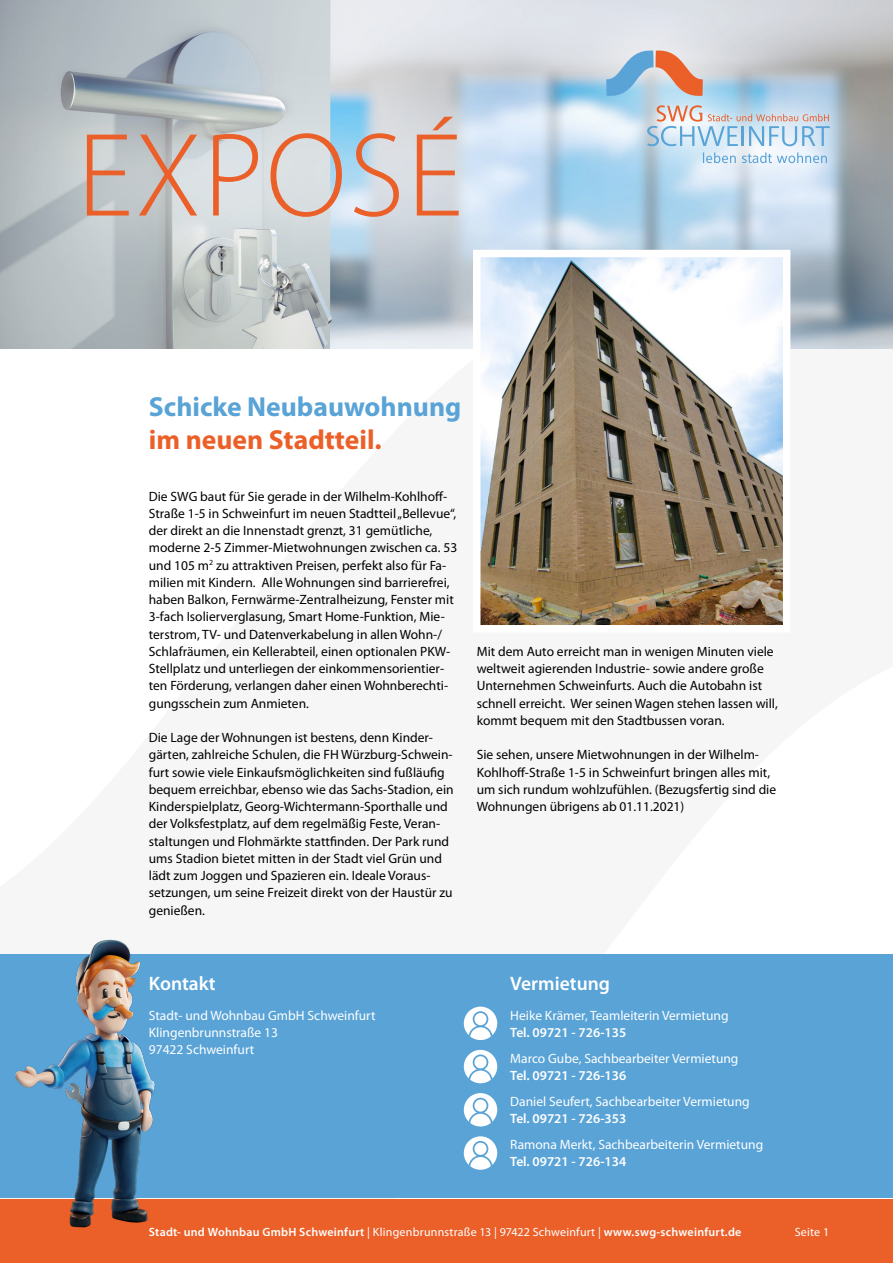
<style>
.page{position:relative;width:893px;height:1263px;background:#fff}
.page>*{position:absolute;margin:0;border:0;box-sizing:border-box;transform-origin:0 0}
.t1{font:300 120px "Myriad Pro";letter-spacing:.02em;color:#eb6029}
.t2{font:700 27.6px "Myriad Pro";color:#59a3d7}
.t3{font:700 27.6px "Myriad Pro";color:#eb6029}
.t4{font:600 19.5px "Myriad Pro";color:#fff}
.t5{font:13.5px/17.2px "Myriad Pro";color:#000}
.t6{font:13.5px/17.2px "Myriad Pro";color:#fff}
.t7{font:600 13.5px "Myriad Pro";color:#fff}
.t8{font:600 12px "Myriad Pro";letter-spacing:.02em;color:#fff}
.t9{font:12px "Myriad Pro";letter-spacing:.02em;color:#fff}
.s1{font-weight:400}
</style>
<div class="page">
<div style="left:0;top:1199px;width:893px;height:64px;background:#eb6029"></div>
<img style="left:0;top:0;width:893px;height:349px">
<div style="left:0;top:954px;width:893px;height:243px;background:#59a3d7"></div>
<svg style="left:464px;top:1007px;width:33px;height:33px"></svg>
<svg style="left:464px;top:1136px;width:33px;height:34px"></svg>
<svg style="left:464px;top:1093px;width:33px;height:33px"></svg>
<svg style="left:464px;top:1050px;width:33px;height:33px"></svg>
<img style="left:482px;top:259px;width:299px;height:364px">
<div style="left:473px;top:250px;width:317px;height:382px;border:8px solid #fff"></div>
<img style="left:0;top:939px;width:166px;height:289px">
<svg style="left:8px;top:44px;width:523px;height:250px;background:#c2ccd3"></svg>
<div style="left:549px;top:0;width:338px;height:223px;background:#fff;opacity:.85"></div>
<svg style="left:606px;top:48px;width:97px;height:50px;background:#bcb6bb"></svg>
<svg style="left:647px;top:105px;width:183px;height:58px;background:#c6d7e5"></svg>
<h1 class="t1" style="left:77px;top:103px;width:387px">EXPOSÉ</h1>
<h2 class="t2" style="left:149px;top:389px;width:314px">Schicke Neubauwohnung</h2>
<h2 class="t3" style="left:149px;top:422px;width:234px">im neuen Stadtteil.</h2>
<p class="t5" style="left:149px;top:487px;width:310px">Die SWG baut für Sie gerade in der Wilhelm-Kohlhoff-Straße 1-5 in Schweinfurt im neuen Stadtteil „Bellevue“, der direkt an die Innenstadt grenzt, 31 gemütliche, moderne 2-5 Zimmer-Mietwohnungen zwischen ca. 53 und 105 m<sup>2</sup> zu attraktiven Preisen, perfekt also für Fa&shy;milien mit Kindern. Alle Wohnungen sind barrierefrei, haben Balkon, Fernwärme-Zentralheizung, Fenster mit 3-fach Isolierverglasung, Smart Home-Funktion, Mie&shy;terstrom, TV- und Datenverkabelung in allen Wohn-/ Schlafräumen, ein Kellerabteil, einen optionalen PKW-Stellplatz und unterliegen der einkommensorientier&shy;ten Förderung, verlangen daher einen Wohnberechti&shy;gungsschein zum Anmieten.</p>
<p class="t5" style="left:149px;top:729px;width:306px">Die Lage der Wohnungen ist bestens, denn Kinder&shy;gärten, zahlreiche Schulen, die FH Würzburg-Schwein&shy;furt sowie viele Einkaufsmöglichkeiten sind fußläufig bequem erreichbar, ebenso wie das Sachs-Stadion, ein Kinderspielplatz, Georg-Wichtermann-Sporthalle und der Volksfestplatz, auf dem regelmäßig Feste, Veran&shy;staltungen und Flohmärkte stattfinden. Der Park rund ums Stadion bietet mitten in der Stadt viel Grün und lädt zum Joggen und Spazieren ein. Ideale Voraus&shy;setzungen, um seine Freizeit direkt von der Haustür zu genießen.</p>
<p class="t5" style="left:477px;top:642px;width:303px">Mit dem Auto erreicht man in wenigen Minuten viele weltweit agierenden Industrie- sowie andere große Unternehmen Schweinfurts. Auch die Autobahn ist schnell erreicht. Wer seinen Wagen stehen lassen will, kommt bequem mit den Stadtbussen voran.</p>
<p class="t5" style="left:477px;top:746px;width:301px">Sie sehen, unsere Mietwohnungen in der Wilhelm-Kohlhoff-Straße 1-5 in Schweinfurt bringen alles mit, um sich rundum wohlzufühlen. (Bezugsfertig sind die Wohnungen übrigens ab 01.11.2021)</p>
<h3 class="t4" style="left:149px;top:971px;width:68px">Kontakt</h3>
<p class="t6" style="left:149px;top:1006px;width:228px">Stadt- und Wohnbau GmbH Schweinfurt<br>Klingenbrunnstraße 13<br>97422 Schweinfurt</p>
<h3 class="t4" style="left:510px;top:971px;width:101px">Vermietung</h3>
<p class="t6" style="left:510px;top:1006px;width:220px">Heike Krämer, Teamleiterin Vermietung</p>
<p class="t7" style="left:510px;top:1024px;width:118px">Tel. 09721 - 726-135</p>
<p class="t6" style="left:510px;top:1049px;width:230px">Marco Gube, Sachbearbeiter Vermietung</p>
<p class="t7" style="left:510px;top:1067px;width:118px">Tel. 09721 - 726-136</p>
<p class="t6" style="left:510px;top:1092px;width:241px">Daniel Seufert, Sachbearbeiter Vermietung</p>
<p class="t7" style="left:510px;top:1110px;width:118px">Tel. 09721 - 726-353</p>
<p class="t6" style="left:510px;top:1135px;width:254px">Ramona Merkt, Sachbearbeiterin Vermietung</p>
<p class="t7" style="left:510px;top:1153px;width:118px">Tel. 09721 - 726-134</p>
<p class="t8" style="left:149px;top:1224px;width:594px">Stadt- und Wohnbau GmbH Schweinfurt <span class="s1">| Klingenbrunnstraße 13 | 97422 Schweinfurt |</span> www.swg-schweinfurt.de</p>
<p class="t9" style="left:795px;top:1225px;width:36px">Seite 1</p>
</div>
